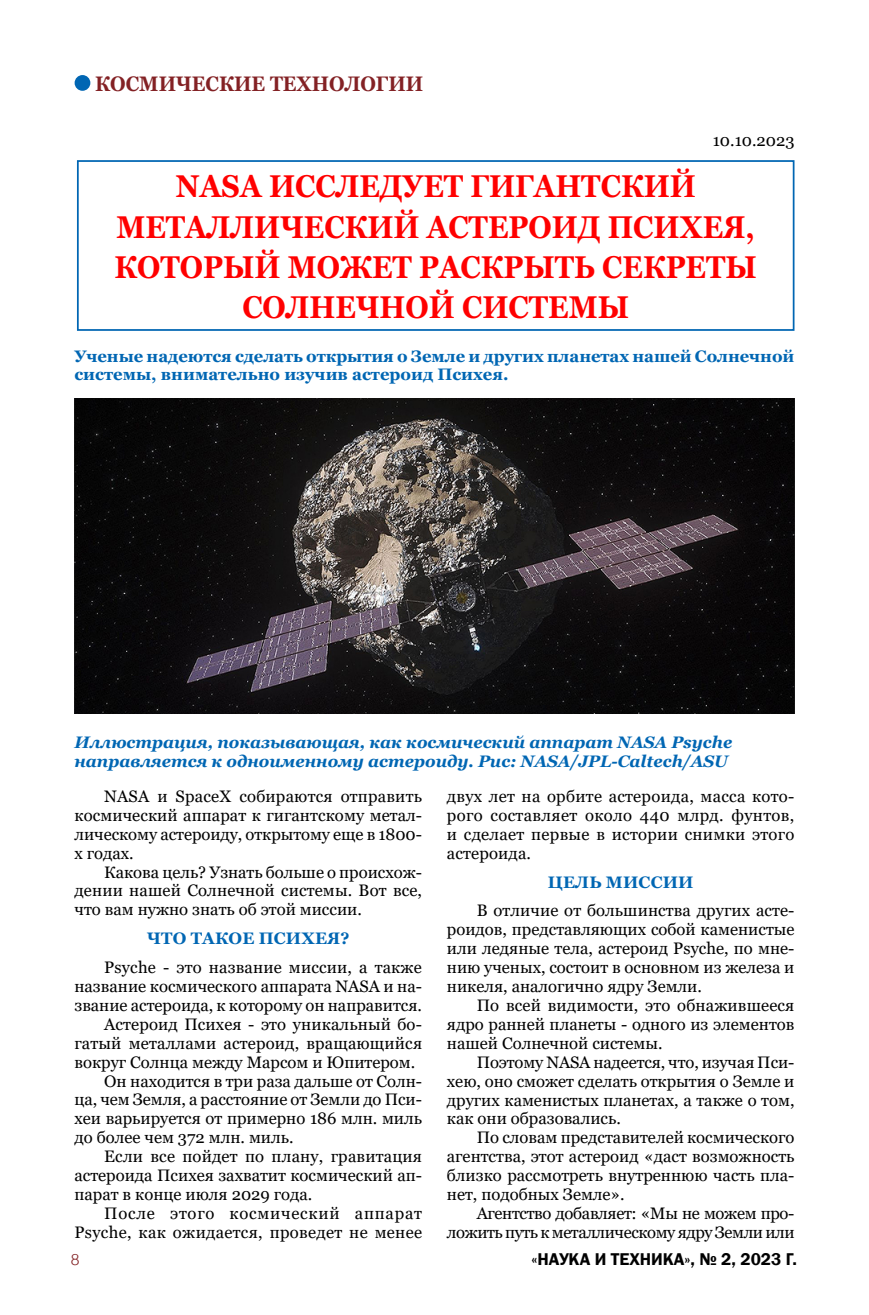
<style>
.page{position:relative;width:869px;height:1315px;background:#fff}
.page>*{position:absolute;margin:0;border:0;box-sizing:border-box;transform-origin:0 0}
.t1{font:700 31.5px "Georgia";color:#f00;scale:.9 1}
.t2{font:700 21px "Georgia";color:#832124;scale:.9 1}
.t3{font:600 17.5px "Franklin Gothic";color:#000}
.t4{font:16.62px/18.9px "Georgia";color:#000;text-align:justify}
.t5{font:700 16.62px/18.9px "Georgia";letter-spacing:-.005em;color:#0066b3}
.t6{font:italic 700 16.62px/18.9px "Georgia";color:#0066b3}
.t7{font:16.62px/18.9px "Georgia";letter-spacing:-.025em;color:#000;text-align:right}
.t8{font:16.62px "Georgia";letter-spacing:.02em;color:#000}
.t9{font:16.62px "Georgia";letter-spacing:.045em;color:#000}
.t10{font:300 15.75px "Helios";color:#832124}
</style>
<div class="page">
<div style="left:77px;top:160px;width:717px;height:171px;border:2px solid #0066b3"></div>
<div style="left:75px;top:75px;width:15px;height:16px;background:#0066b3;border-radius:50%"></div>
<img style="left:74px;top:398px;width:720px;height:315px">
<p class="t2" style="left:95px;top:70px;width:156px">космические</p>
<p class="t2" style="left:270px;top:70px;width:152px">технологии</p>
<p class="t4" style="left:712px;top:131px;width:83px">10.10.2023</p>
<h1 class="t1" style="left:176px;top:166px;width:424px">NASA и сследует ги гант</h1>
<h1 class="t1" style="left:600px;top:166px;width:107px">ский</h1>
<h1 class="t1" style="left:116px;top:206px;width:27px">мета</h1>
<h1 class="t1" style="left:207px;top:206px;width:316px">ллический астероид</h1>
<h1 class="t1" style="left:607px;top:206px;width:165px">Психея,</h1>
<h1 class="t1" style="left:115px;top:247px;width:25px">котор</h1>
<h1 class="t1" style="left:223px;top:247px;width:467px">ый может раскрыть секрет</h1>
<h1 class="t1" style="left:725px;top:247px;width:36px">ы</h1>
<h1 class="t1" style="left:242px;top:287px;width:345px">Солнечной систем</h1>
<h1 class="t1" style="left:597px;top:287px;width:36px">ы</h1>
<p class="t5" style="left:74px;top:346px;width:721px">Ученые надеются сделать открытия о Земле и других планетах нашей Солнечной системы, внимательно изучив астероид Психея.</p>
<p class="t6" style="left:74px;top:732px;width:659px">Иллюстрация, показывающая, как космический аппарат NASA Psyche направляется к одноименному астероиду. Рис: NASA/JPL-Caltech/ASU</p>
<p class="t4" style="left:74px;top:787px;width:349px;text-indent:30px">NASA и SpaceX собираются отправить космический аппарат к гигантскому метал&shy;лическому астероиду, открытому еще в 1800- х годах.</p>
<p class="t4" style="left:74px;top:862px;width:349px;text-indent:30px">Какова цель? Узнать больше о происхож&shy;дении нашей Солнечной системы. Вот все, что вам нужно знать об этой миссии.</p>
<p class="t5" style="left:147px;top:929px;width:14px">Что</p>
<p class="t5" style="left:191px;top:929px;width:14px">такое</p>
<p class="t5" style="left:258px;top:929px;width:92px">Психея?</p>
<p class="t4" style="left:104px;top:958px;width:319px">Psyche - это название миссии, а также</p>
<p class="t4" style="left:74px;top:977px;width:349px">название космического аппарата NASA и на-</p>
<p class="t4" style="left:74px;top:996px;width:349px">звание астероида, к которому он направится.</p>
<p class="t4" style="left:104px;top:1015px;width:319px">Астероид Психея - это уникальный бо-</p>
<p class="t4" style="left:74px;top:1034px;width:349px">гатый металлами астероид, вращающийся</p>
<p class="t4" style="left:74px;top:1052px;width:342px">вокруг Солнца между Марсом и Юпитером.</p>
<p class="t4" style="left:104px;top:1071px;width:319px">Он находится в три раза дальше от Солн-</p>
<p class="t4" style="left:74px;top:1090px;width:349px">ца, чем Земля, а расстояние от Земли до Пси-</p>
<p class="t4" style="left:74px;top:1109px;width:349px">хеи варьируется от примерно 186 млн. миль</p>
<p class="t4" style="left:74px;top:1128px;width:220px">до более чем 372 млн. миль.</p>
<p class="t4" style="left:104px;top:1147px;width:319px">Если все пойдет по плану, гравитация</p>
<p class="t4" style="left:74px;top:1166px;width:349px">астероида Психея захватит космический ап-</p>
<p class="t4" style="left:74px;top:1185px;width:239px">парат в конце июля 2029 года.</p>
<p class="t9" style="left:104px;top:1203px;width:319px">После этого космический аппарат</p>
<p class="t8" style="left:74px;top:1222px;width:349px">Psyche, как ожидается, проведет не менее</p>
<p class="t4" style="left:446px;top:787px;width:349px">двух лет на орбите астероида, масса кото&shy;рого составляет около 440 млрд. фунтов, и сделает первые в истории снимки этого астероида.</p>
<p class="t5" style="left:547px;top:872px;width:131px">Цель миссии</p>
<p class="t4" style="left:446px;top:901px;width:349px;text-indent:30px">В отличие от большинства других асте&shy;роидов, представляющих собой каменистые или ледяные тела, астероид Psyche, по мне&shy;нию ученых, состоит в основном из железа и никеля, аналогично ядру Земли.</p>
<p class="t4" style="left:446px;top:996px;width:349px;text-indent:30px">По всей видимости, это обнажившееся ядро ранней планеты - одного из элементов нашей Солнечной системы.</p>
<p class="t4" style="left:446px;top:1053px;width:349px;text-indent:30px">Поэтому NASA надеется, что, изучая Пси&shy;хею, оно сможет сделать открытия о Земле и других каменистых планетах, а также о том, как они образовались.</p>
<p class="t4" style="left:446px;top:1128px;width:349px;text-indent:30px">По словам представителей космического агентства, этот астероид «даст возможность близко рассмотреть внутреннюю часть пла&shy;нет, подобных Земле».</p>
<p class="t7" style="left:446px;top:1204px;width:349px">Агентство добавляет: «Мы не можем про&shy;ложить путь к металлическому ядру Земли или</p>
<p class="t10" style="left:71px;top:1250px;width:10px">8</p>
<p class="t3" style="left:531px;top:1248px;width:267px">«Наука и техника», № 2, 2023 г.</p>
</div>
